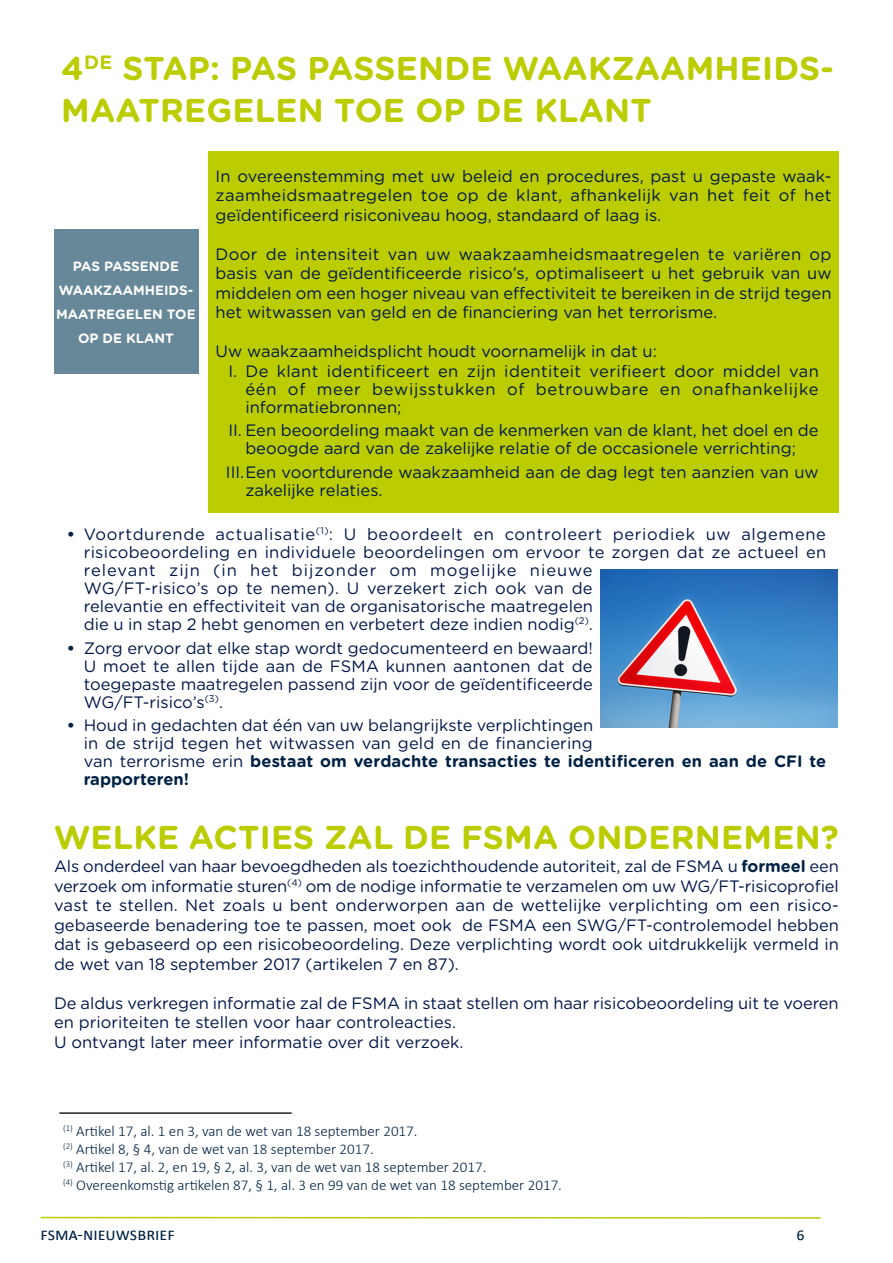
<style>
.page{position:relative;width:893px;height:1263px;background:#fff}
.page>*{position:absolute;margin:0;border:0;box-sizing:border-box;transform-origin:0 0}
.TITEL_N2{font:700 33px/42px "Gotham Rounded";letter-spacing:.005em;color:#bc0}
.t1{font:18px "Calibri";color:#024}
.BROOD_NIEUWSBRIEF{font:16.5px/18px "Gotham Rounded";color:#001748;text-align:justify}
.t2{font:300 15px "Calibri";color:#024}
.Titel_kader_etape{font:700 13.5px/24px "Gotham Rounded";color:#fff;text-align:center}
.s1{font-weight:700;color:#024}
</style>
<div class="page">
<div style="left:208px;top:151px;width:631px;height:362px;background:#bc0"></div>
<div style="left:54px;top:229px;width:144px;height:144px;background:#689"></div>
<hr style="left:41px;top:1217px;width:780px;height:2px;background:#bc0">
<hr style="left:59px;top:1112px;width:233px;height:2px;background:#231f20">
<img style="left:600px;top:570px;width:237px;height:158px">
<p class="TITEL_N2" style="left:61px;top:46px;width:774px">4<sup>DE</sup> STAP: PAS PASSENDE WAAKZAAMHEIDS-<br>MAATREGELEN TOE OP DE KLANT</p>
<p class="Titel_kader_etape" style="left:56px;top:254px;width:141px">PAS PASSENDE<br>WAAKZAAMHEIDS-<br>MAATREGELEN TOE<br>OP DE KLANT</p>
<p class="BROOD_NIEUWSBRIEF" style="left:216px;top:165px;width:617px;line-height:19.5px">In overeenstemming met uw beleid en procedures, past u gepaste waak&shy;zaamheidsmaatregelen toe op de klant, afhankelijk van het feit of het geïdentificeerd risiconiveau hoog, standaard of laag is.</p>
<p class="BROOD_NIEUWSBRIEF" style="left:216px;top:243px;width:618px;line-height:19.5px">Door de intensiteit van uw waakzaamheidsmaatregelen te variëren op basis van de geïdentificeerde risico’s, optimaliseert u het gebruik van uw middelen om een hoger niveau van effectiviteit te bereiken in de strijd tegen het witwassen van geld en de financiering van het terrorisme.</p>
<p class="BROOD_NIEUWSBRIEF" style="left:216px;top:341px;width:443px">Uw waakzaamheidsplicht houdt voornamelijk in dat u:</p>
<p class="BROOD_NIEUWSBRIEF" style="left:245px;top:361px;width:575px;text-indent:-17px">I. De klant identificeert en zijn identiteit verifieert door middel van één of meer bewijsstukken of betrouwbare en onafhankelijke informatiebronnen;</p>
<p class="BROOD_NIEUWSBRIEF" style="left:228px;top:421px;width:592px;text-align:center">II. Een beoordeling maakt van de kenmerken van de klant, het doel en de beoogde aard van de zakelijke relatie of de occasionele verrichting;</p>
<p class="BROOD_NIEUWSBRIEF" style="left:245px;top:462px;width:575px;text-indent:-20px">III.Een voortdurende waakzaamheid aan de dag legt ten aanzien van uw zakelijke relaties.</p>
<p class="BROOD_NIEUWSBRIEF" style="left:84px;top:524px;width:744px;text-align:left;text-indent:-17px"><span class="s1">•</span> Voortdurende actualisatie<sup>(1)</sup>: U beoordeelt en controleert periodiek uw algemene risicobeoordeling en individuele beoordelingen om ervoor te zorgen dat ze actueel en relevant zijn (in het bijzonder om mogelijke nieuwe<br>WG/FT-risico’s op te nemen). U verzekert zich ook van de<br>relevantie en effectiviteit van de organisatorische maatregelen<br>die u in stap 2 hebt genomen en verbetert deze indien nodig<sup>(2)</sup>.</p>
<p class="BROOD_NIEUWSBRIEF" style="left:84px;top:638px;width:511px;text-indent:-17px"><span class="s1">•</span> Zorg ervoor dat elke stap wordt gedocumenteerd en bewaard!<br>U moet te allen tijde aan de FSMA kunnen aantonen dat de toegepaste maatregelen passend zijn voor de geïdentificeerde WG/FT-risico’s<sup>(3)</sup>.</p>
<p class="BROOD_NIEUWSBRIEF" style="left:84px;top:716px;width:744px;text-align:left;text-indent:-17px"><span class="s1">•</span> Houd in gedachten dat één van uw belangrijkste verplichtingen<br>in de strijd tegen het witwassen van geld en de financiering<br>van terrorisme erin <span class="s1">bestaat om verdachte transacties te identificeren en aan de CFI te rapporteren!</span></p>
<p class="TITEL_N2" style="left:54px;top:814px;width:786px">WELKE ACTIES ZAL DE FSMA ONDERNEMEN?</p>
<p class="BROOD_NIEUWSBRIEF" style="left:54px;top:856px;width:786px;line-height:19.5px">Als onderdeel van haar bevoegdheden als toezichthoudende autoriteit, zal de FSMA u <span class="s1">formeel</span> een verzoek om informatie sturen<sup>(4)</sup> om de nodige informatie te verzamelen om uw WG/FT-risicoprofiel vast te stellen. Net zoals u bent onderworpen aan de wettelijke verplichting om een risico&shy;gebaseerde benadering toe te passen, moet ook de FSMA een SWG/FT-controlemodel hebben dat is gebaseerd op een risicobeoordeling. Deze verplichting wordt ook uitdrukkelijk vermeld in de wet van 18 september 2017 (artikelen 7 en 87).</p>
<p class="BROOD_NIEUWSBRIEF" style="left:54px;top:992px;width:786px;line-height:19.5px">De aldus verkregen informatie zal de FSMA in staat stellen om haar risicobeoordeling uit te voeren en prioriteiten te stellen voor haar controleacties.</p>
<p class="BROOD_NIEUWSBRIEF" style="left:54px;top:1032px;width:411px">U ontvangt later meer informatie over dit verzoek.</p>
<p class="t2" style="left:63px;top:1122px;width:356px"><sup>(1)</sup> Artikel 17, al. 1 en 3, van de wet van 18 september 2017.</p>
<p class="t2" style="left:63px;top:1140px;width:312px"><sup>(2)</sup> Artikel 8, § 4, van de wet van 18 september 2017.</p>
<p class="t2" style="left:63px;top:1158px;width:425px"><sup>(3)</sup> Artikel 17, al. 2, en 19, § 2, al. 3, van de wet van 18 september 2017.</p>
<p class="t2" style="left:63px;top:1176px;width:500px"><sup>(4)</sup> Overeenkomstig artikelen 87, § 1, al. 3 en 99 van de wet van 18 september 2017.</p>
<p class="t1" style="left:40px;top:1223px;width:134px">FSMA-nieuwsbrief</p>
<p class="t1" style="left:797px;top:1223px;width:10px">6</p>
</div>
